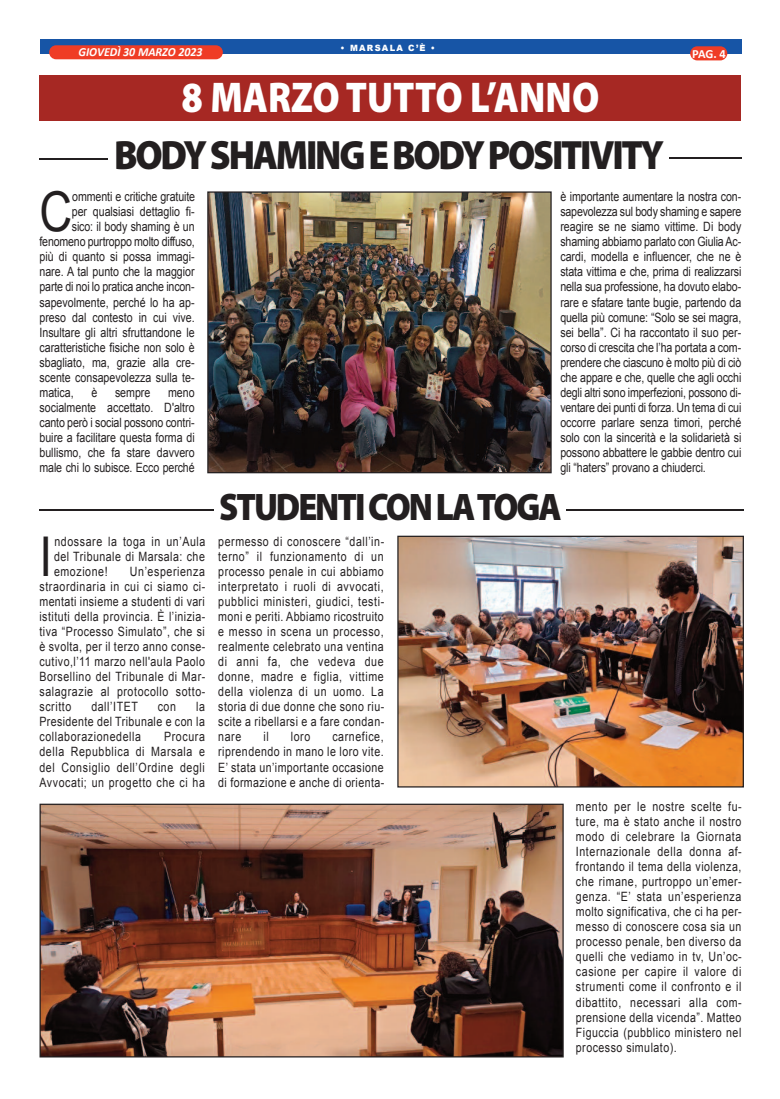
<style>
.page{position:relative;width:780px;height:1099px;background:#fff}
.page>*{position:absolute;margin:0;border:0;box-sizing:border-box;transform-origin:0 0}
.t1{font:54.88px "Arial";color:#231f20;scale:.83 1}
.t2{font:900 43.12px "Myriad Pro";color:#fff;scale:.87 1}
.t3{font:900 41.12px "Myriad Pro";letter-spacing:-.06em;color:#231f20;scale:.91 1}
.t4{font:900 38.5px "Myriad Pro";letter-spacing:-.06em;color:#231f20;scale:.89 1}
.t5{font:12.88px/15px "Arial";color:#231f20;text-align:justify;scale:.83 1}
.t6{font:12.88px "Arial";letter-spacing:.055em;color:#231f20;scale:.83 1}
.t7{font:700 12.5px "Calibri";color:#fff}
.t8{font:italic 700 12.38px "Calibri";color:#fff;scale:.96 1}
.t9{font:900 8.62px "Arial";letter-spacing:.15em;color:#fff;scale:.96 1}
</style>
<div class="page">
<div style="left:40px;top:39px;width:701px;height:14px;background:#1755a6"></div>
<div style="left:690px;top:46px;width:37px;height:14px;background:#ef3c25;border-radius:7px"></div>
<div style="left:49px;top:45px;width:174px;height:14px;background:#ef3c25;border-radius:7px"></div>
<img style="left:209px;top:193px;width:340px;height:278px">
<div style="left:207px;top:191px;width:344px;height:282px;border:1px solid #231f20"></div>
<img style="left:41px;top:805px;width:520px;height:250px">
<div style="left:39px;top:803px;width:524px;height:254px;border:1px solid #231f20"></div>
<img style="left:399px;top:537px;width:342px;height:248px">
<div style="left:397px;top:535px;width:346px;height:252px;border:1px solid #231f20"></div>
<hr style="left:39px;top:509px;width:175px;height:2px;background:#231f20">
<hr style="left:567px;top:509px;width:176px;height:1px;background:#231f20">
<hr style="left:39px;top:158px;width:69px;height:1px;background:#231f20">
<hr style="left:669px;top:157px;width:72px;height:2px;background:#231f20">
<div style="left:39px;top:75px;width:702px;height:45px;background:#a62823"></div>
<p class="t8" style="left:78px;top:47px;width:131px">GIOVEDÌ 30 MARZO 2023</p>
<p class="t9" style="left:340px;top:41px;width:100px">• MARSALA C’È •</p>
<h2 class="t2" style="left:181px;top:82px;width:481px">8 MARZO TUTTO L’ANNO</h2>
<h3 class="t3" style="left:114px;top:140px;width:606px">BODYSHAMINGEBODYPOSITIVITY</h3>
<p class="t7" style="left:692px;top:48px;width:35px">PAG. 4</p>
<h1 class="t1" style="left:39px;top:181px;width:41px">C</h1>
<p class="t5" style="left:72px;top:189px;width:149px">ommenti e critiche gratuite</p>
<p class="t5" style="left:72px;top:204px;width:149px">per qualsiasi dettaglio fi-</p>
<p class="t5" style="left:72px;top:219px;width:149px">sico: il body shaming è un</p>
<p class="t5" style="left:39px;top:234px;width:188px">fenomeno purtroppo molto diffuso,</p>
<p class="t5" style="left:39px;top:249px;width:188px">più di quanto si possa immagi-</p>
<p class="t5" style="left:39px;top:264px;width:188px">nare. A tal punto che la maggior</p>
<p class="t5" style="left:39px;top:279px;width:188px">parte di noi lo pratica anche incon-</p>
<p class="t5" style="left:39px;top:294px;width:188px">sapevolmente, perché lo ha ap-</p>
<p class="t5" style="left:39px;top:309px;width:188px">preso dal contesto in cui vive.</p>
<p class="t5" style="left:39px;top:325px;width:188px">Insultare gli altri sfruttandone le</p>
<p class="t5" style="left:39px;top:340px;width:188px">caratteristiche fisiche non solo è</p>
<p class="t5" style="left:39px;top:355px;width:188px">sbagliato, ma, grazie alla cre-</p>
<p class="t5" style="left:39px;top:370px;width:188px">scente consapevolezza sulla te-</p>
<p class="t5" style="left:39px;top:385px;width:43px">matica,</p>
<p class="t5" style="left:91px;top:385px;width:9px">è</p>
<p class="t5" style="left:115px;top:385px;width:44px">sempre</p>
<p class="t5" style="left:39px;top:385px;width:188px;text-indent:129px">meno socialmente accettato. D'altro canto però i social possono contri&shy;buire a facilitare questa forma di bullismo, che fa stare davvero male chi lo subisce. Ecco perché</p>
<h1 class="t1" style="left:39px;top:526px;width:17px">I</h1>
<p class="t5" style="left:54px;top:533px;width:184px">ndossare la toga in un’Aula del Tribunale di Marsala: che emozione!</p>
<p class="t5" style="left:39px;top:563px;width:201px;text-indent:90px">Un’esperienza straordinaria in cui ci siamo ci&shy;mentati insieme a studenti di vari istituti della provincia. È l’inizia&shy;tiva “Processo Simulato”, che si è svolta, per il terzo anno conse&shy;cutivo,l’11 marzo nell'aula Paolo Borsellino del Tribunale di Mar&shy;salagrazie al protocollo sotto&shy;scritto</p>
<p class="t6" style="left:91px;top:699px;width:58px">dall’ITET</p>
<p class="t5" style="left:158px;top:699px;width:24px">con</p>
<p class="t5" style="left:39px;top:699px;width:201px;text-indent:156px">la Presidente del Tribunale e con la collaborazionedella</p>
<p class="t5" style="left:39px;top:729px;width:201px;text-indent:125px">Procura della Repubblica di Marsala e del Consiglio dell’Ordine degli Avvocati; un progetto che ci ha</p>
<p class="t5" style="left:560px;top:189px;width:219px">è importante aumentare la nostra con&shy;sapevolezza sul body shaming e sapere reagire se ne siamo vittime. Di body shaming abbiamo parlato con Giulia Ac&shy;cardi, modella e influencer, che ne è stata vittima e che, prima di realizzarsi nella sua professione, ha dovuto elabo&shy;rare e sfatare tante bugie, partendo da quella più comune: “Solo se sei magra, sei bella”. Ci ha raccontato il suo per&shy;corso di crescita che l’ha portata a com&shy;prendere che ciascuno è molto più di ciò che appare e che, quelle che agli occhi degli altri sono imperfezioni, possono di&shy;ventare dei punti di forza. Un tema di cui occorre parlare senza timori, perché solo con la sincerità e la solidarietà si possono abbattere le gabbie dentro cui gli “haters” provano a chiuderci.</p>
<h3 class="t4" style="left:219px;top:492px;width:386px">STUDENTICONLATOGA</h3>
<p class="t5" style="left:218px;top:533px;width:201px">permesso di conoscere “dall’in&shy;terno” il funzionamento di un processo penale in cui abbiamo interpretato i ruoli di avvocati, pubblici ministeri, giudici, testi&shy;moni e periti. Abbiamo ricostruito e messo in scena un processo, realmente celebrato una ventina di anni fa, che vedeva due donne, madre e figlia, vittime della violenza di un uomo. La storia di due donne che sono riu&shy;scite a ribellarsi e a fare condan&shy;nare</p>
<p class="t5" style="left:218px;top:729px;width:201px;text-indent:114px">carnefice, riprendendo in mano le loro vite.<br>E’ stata un’importante occasione di formazione e anche di orienta-</p>
<p class="t5" style="left:263px;top:729px;width:8px">il</p>
<p class="t5" style="left:291px;top:729px;width:25px">loro</p>
<p class="t5" style="left:576px;top:798px;width:201px">mento per le nostre scelte fu&shy;ture, ma è stato anche il nostro modo di celebrare la Giornata Internazionale della donna af&shy;frontando il tema della violenza, che rimane, purtroppo un’emer&shy;genza. “E’ stata un’esperienza molto significativa, che ci ha per&shy;messo di conoscere cosa sia un processo penale, ben diverso da quelli che vediamo in tv, Un’oc&shy;casione per capire il valore di strumenti come il confronto e il dibattito, necessari alla com&shy;prensione della vicenda”. Matteo Figuccia (pubblico ministero nel processo simulato).</p>
</div>
